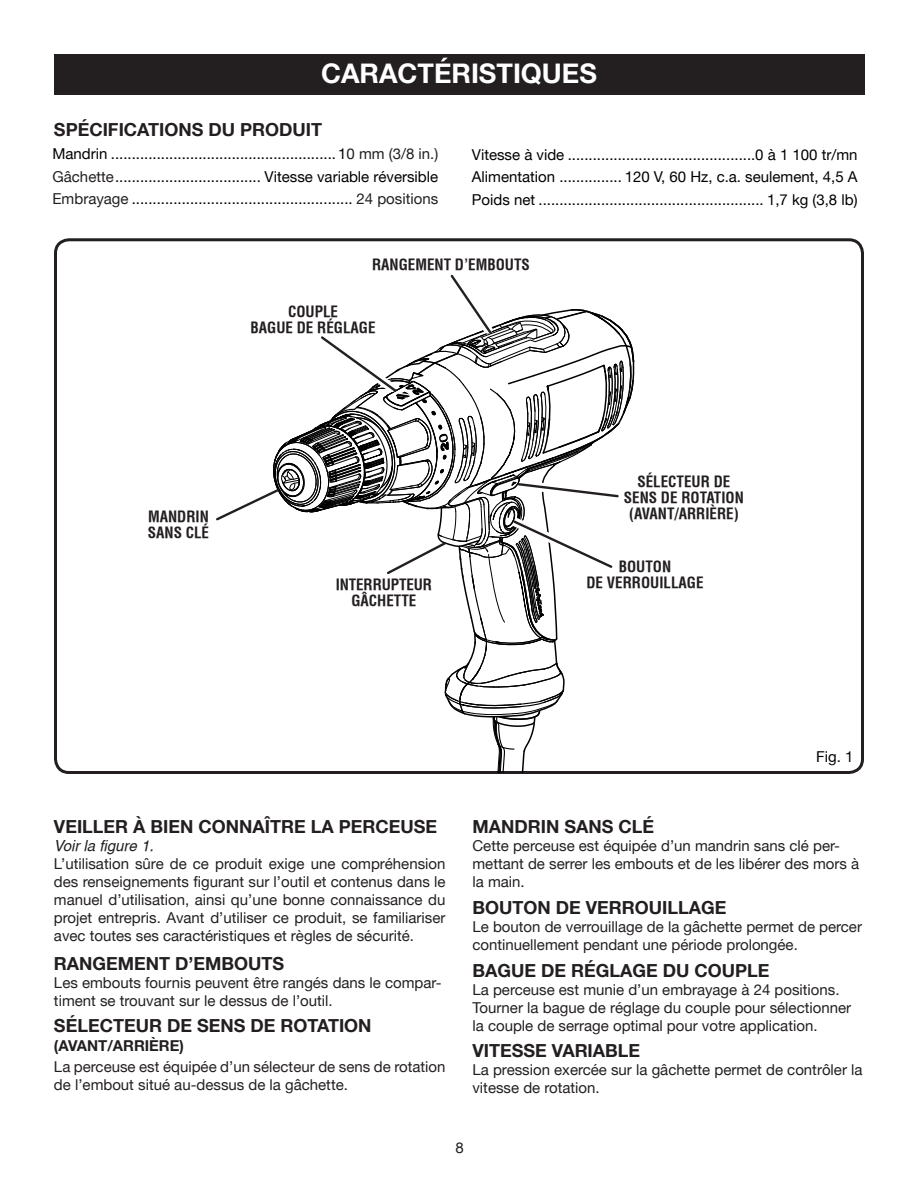
<style>
.page{position:relative;width:918px;height:1188px;background:#fff}
.page>*{position:absolute;margin:0;border:0;box-sizing:border-box;transform-origin:0 0}
.t1{font:700 27px "Helvetica Neue";color:#fff}
.t2{font:700 18px "Helvetica Neue";color:#231f20}
.t3{font:15px/18px "Helvetica Neue";color:#231f20}
.t4{font:15px/22.5px "Helvetica Neue";color:#000;text-align:justify}
.t5{font:700 condensed 15px/15.8px "Helvetica";color:#231f20;text-align:center}
.t6{font:700 15px "Helvetica Neue";color:#231f20}
.t7{font:italic 15px "Helvetica";color:#231f20}
.s1{color:#231f20}
</style>
<div class="page">
<svg style="left:54px;top:238px;width:810px;height:534px"></svg>
<div style="left:54px;top:54px;width:811px;height:40px;background:#231f20"></div>
<svg style="left:214px;top:273px;width:420px;height:499px"></svg>
<h1 class="t1" style="left:321px;top:56px;width:277px">CARACTÉRISTIQUES</h1>
<p class="t2" style="left:54px;top:118px;width:270px">SPÉCIFICATIONS DU PRODUIT</p>
<p class="t4" style="left:52px;top:142px;width:387px">Mandrin ...................................................... 1<span class="s1">0 mm (3/8 in.)<br>Gâchette</span> ................................... Vitesse variable réversible <span class="s1">Embrayage</span> ..................................................... <span class="s1">24 positions</span></p>
<p class="t4" style="left:472px;top:143px;width:387px">Vitesse à vide .............................................0 à 1 100 tr/mn Alimentation ............... 120 V, 60 Hz, c.a. seulement, 4,5 A Poids net ...................................................... 1,7 kg (3,8 lb)</p>
<p class="t5" style="left:372px;top:257px;width:159px">RANGEMENT D’EMBOUTS</p>
<p class="t5" style="left:251px;top:304px;width:127px">COUPLE<br>BAGUE DE RÉGLAGE</p>
<p class="t5" style="left:624px;top:474px;width:122px">SÉLECTEUR DE<br>SENS DE ROTATION</p>
<p class="t5" style="left:148px;top:509px;width:62px">MANDRIN</p>
<p class="t5" style="left:629px;top:506px;width:111px">(AVANT/ARRIÈRE)</p>
<p class="t5" style="left:148px;top:524px;width:63px">SANS CLÉ</p>
<p class="t5" style="left:336px;top:577px;width:98px">INTERRUPTEUR<br>GÂCHETTE</p>
<p class="t5" style="left:586px;top:559px;width:119px">BOUTON<br>DE VERROUILLAGE</p>
<p class="t4" style="left:816px;top:745px;width:39px">Fig. 1</p>
<p class="t2" style="left:54px;top:816px;width:385px">VEILLER À BIEN CONNAÎTRE LA PERCEUSE</p>
<p class="t7" style="left:54px;top:838px;width:101px">Voir la figure 1.</p>
<p class="t3" style="left:54px;top:855px;width:393px;text-align:justify">L’utilisation sûre de ce produit exige une compréhension des renseignements figurant sur l’outil et contenus dans le manuel d’utilisation, ainsi qu’une bonne connaissance du projet entrepris. Avant d’utiliser ce produit, se familiariser avec toutes ses caractéristiques et règles de sécurité.</p>
<p class="t2" style="left:54px;top:952px;width:232px">RANGEMENT D’EMBOUTS</p>
<p class="t3" style="left:54px;top:973px;width:389px">Les embouts fournis peuvent être rangés dans le compar&shy;timent se trouvant sur le dessus de l’outil.</p>
<p class="t2" style="left:54px;top:1014px;width:319px">SÉLECTEUR DE SENS DE ROTATION</p>
<p class="t6" style="left:54px;top:1036px;width:131px">(AVANT/ARRIÈRE)</p>
<p class="t3" style="left:54px;top:1057px;width:393px">La perceuse est équipée d’un sélecteur de sens de rotation de l’embout situé au-dessus de la gâchette.</p>
<p class="t2" style="left:472px;top:816px;width:183px">MANDRIN SANS CLÉ</p>
<p class="t3" style="left:472px;top:837px;width:388px">Cette perceuse est équipée d’un mandrin sans clé per&shy;mettant de serrer les embouts et de les libérer des mors à la main.</p>
<p class="t2" style="left:472px;top:896px;width:256px">BOUTON DE VERROUILLAGE</p>
<p class="t3" style="left:472px;top:917px;width:391px">Le bouton de verrouillage de la gâchette permet de percer continuellement pendant une période prolongée.</p>
<p class="t2" style="left:472px;top:960px;width:299px">BAGUE DE RÉGLAGE DU COUPLE</p>
<p class="t3" style="left:472px;top:981px;width:380px">La perceuse est munie d’un embrayage à 24 positions.<br>Tourner la bague de réglage du couple pour sélectionner la couple de serrage optimal pour votre application.</p>
<p class="t2" style="left:472px;top:1040px;width:169px">VITESSE VARIABLE</p>
<p class="t3" style="left:472px;top:1061px;width:392px">La pression exercée sur la gâchette permet de contrôler la vitesse de rotation.</p>
<p class="t3" style="left:456px;top:1139px;width:10px">8</p>
</div>
